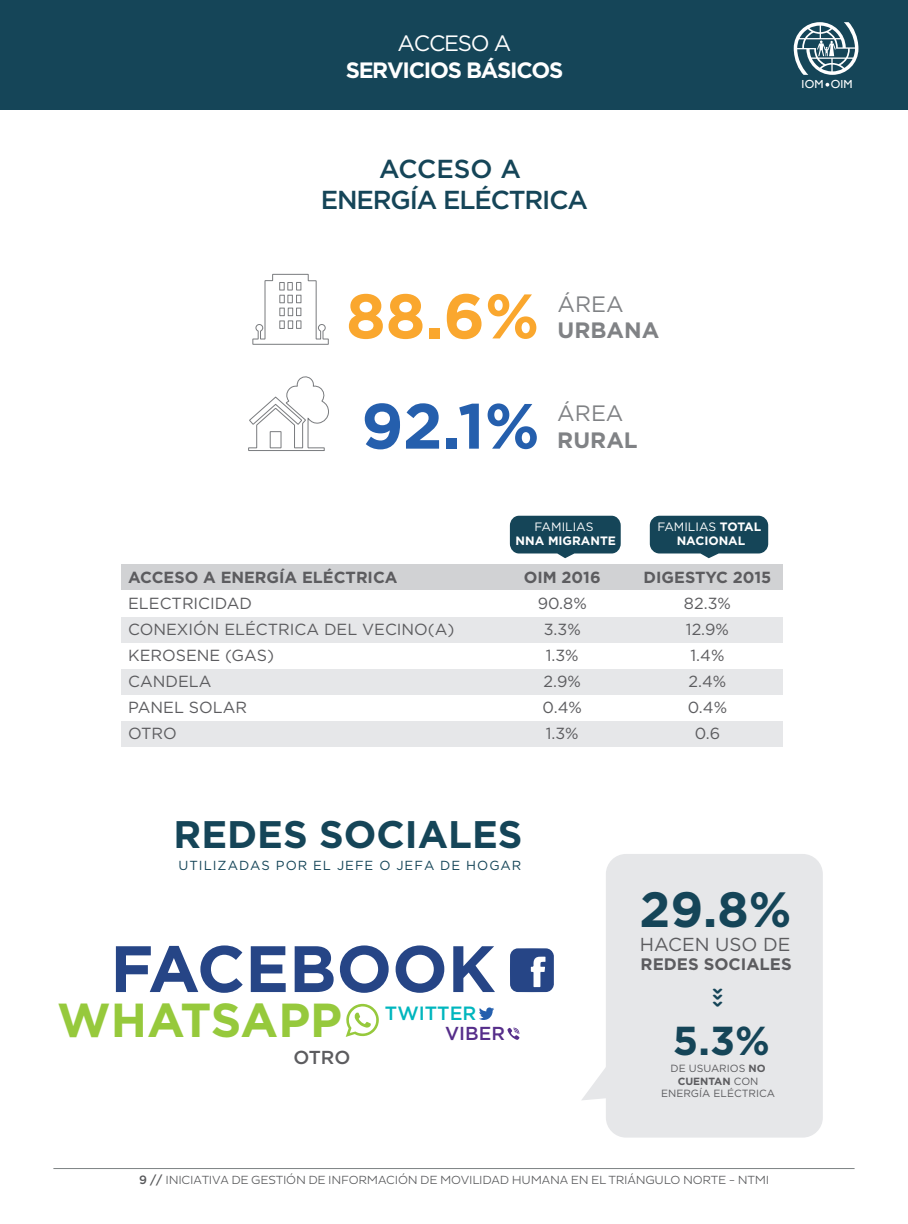
<style>
.page{position:relative;width:908px;height:1224px;background:#fff}
.page>*{position:absolute;margin:0;border:0;box-sizing:border-box;transform-origin:0 0}
.t1{font:700 65.4px "Gotham";color:#264586}
.t2{font:700 63.8px "Gotham";color:#255fad}
.t3{font:700 62.8px "Gotham";color:#faa72e}
.t4{font:700 49.6px "Gotham";color:#154558}
.t5{font:700 47.8px "Gotham";color:#96c93c}
.t6{font:700 40.4px "Gotham";color:#154558}
.t7{font:700 38.4px "Gotham";color:#154558}
.t8{font:500 26px/31.2px "Gotham";letter-spacing:-.045em;color:#154558;text-align:center}
.t9{font:700 24.4px "Moon";color:#154558;scale:.64 1}
.t10{font:700 22.2px "Gotham";letter-spacing:-.055em;color:#fff}
.t11{font:700 22.2px "Gotham";color:#808285}
.t12{font:22.2px "Gotham";color:#808285}
.t13{font:22.2px "Gotham";letter-spacing:-.055em;color:#fff}
.t14{font:500 19.2px "Gotham";color:#00b6be}
.t15{font:18.8px "Gotham";color:#5c5c5f}
.t16{font:500 18.8px "Gotham";color:#562e8a}
.t17{font:500 18.8px "Gotham";color:#5c5c5f}
.t18{font:700 16.6px "Gotham";color:#5c5c5f}
.t19{font:16px/26px "Gotham";color:#5c5c5f;text-align:center}
.t20{font:700 16px "Gotham";color:#5c5c5f}
.t21{font:13.2px "Gotham";letter-spacing:.075em;color:#154558}
.t22{font:700 12.2px/14px "Gotham";color:#fff;text-align:center}
.t23{font:12.2px "Gotham";color:#fff}
.t24{font:300 12px "Pluto Sans";letter-spacing:-.02em;color:#57585a}
.t25{font:11.6px "Gill Sans";letter-spacing:.015em;color:#fff}
.t26{font:10.4px/12.6px "Gotham";color:#5c5c5f;text-align:center}
.s1{font-weight:400}
.s2{font-weight:700}
.s3{font-family:"Gotham";font-weight:500}
</style>
<div class="page">
<div style="left:605px;top:854px;width:217px;height:284px;background:#e6e7e9;border-radius:20px"></div>
<div style="left:0;top:0;width:907px;height:109px;background:#154558"></div>
<hr style="left:53px;top:1168px;width:801px;height:1px;background:#7d8283">
<svg style="left:793px;top:22px;width:65px;height:53px"></svg>
<svg style="left:479px;top:1007px;width:15px;height:13px"></svg>
<svg style="left:507px;top:1028px;width:12px;height:12px"></svg>
<svg style="left:345px;top:1004px;width:33px;height:33px"></svg>
<svg style="left:510px;top:948px;width:43px;height:44px;background:#4b659a"></svg>
<svg style="left:582px;top:1062px;width:24px;height:38px"></svg>
<svg style="left:248px;top:376px;width:81px;height:75px"></svg>
<svg style="left:252px;top:273px;width:77px;height:72px"></svg>
<div style="left:121px;top:564px;width:661px;height:26px;background:#d1d2d4"></div>
<div style="left:121px;top:617px;width:661px;height:26px;background:#e6e7e9"></div>
<div style="left:121px;top:669px;width:661px;height:26px;background:#e6e7e9"></div>
<div style="left:121px;top:721px;width:661px;height:26px;background:#e6e7e9"></div>
<svg style="left:509px;top:516px;width:111px;height:42px;background:#305b6b"></svg>
<svg style="left:649px;top:516px;width:118px;height:42px;background:#305a6b"></svg>
<h3 class="t13" style="left:397px;top:29px;width:115px">ACCESO A</h3>
<h3 class="t10" style="left:345px;top:55px;width:219px">SERVICIOS BÁSICOS</h3>
<h3 class="t8" style="left:320px;top:153px;width:268px">ACCESO A<br>ENERGÍA ELÉCTRICA</h3>
<p class="t25" style="left:801px;top:77px;width:53px">IOM OIM</p>
<h3 class="t3" style="left:346px;top:275px;width:194px">88.6%</h3>
<h3 class="t12" style="left:557px;top:290px;width:68px">ÁREA</h3>
<h3 class="t11" style="left:557px;top:316px;width:103px">URBANA</h3>
<h2 class="t2" style="left:361px;top:384px;width:180px">92.1%</h2>
<h3 class="t12" style="left:557px;top:399px;width:68px">ÁREA</h3>
<h3 class="t11" style="left:557px;top:425px;width:82px">RURAL</h3>
<p class="t23" style="left:534px;top:519px;width:60px">FAMILIAS</p>
<p class="t22" style="left:515px;top:534px;width:102px">NNA MIGRANTE</p>
<p class="t22" style="left:657px;top:520px;width:105px"><span class="s1">FAMILIAS</span> TOTAL<br>NACIONAL</p>
<p class="t20" style="left:128px;top:567px;width:271px">ACCESO A ENERGÍA ELÉCTRICA</p>
<p class="t19" style="left:128px;top:590px;width:328px;text-align:left">ELECTRICIDAD<br>CONEXIÓN ELÉCTRICA DEL VECINO(A)<br>KEROSENE (GAS)<br>CANDELA<br>PANEL SOLAR<br>OTRO</p>
<p class="t20" style="left:523px;top:567px;width:78px">OIM 2016</p>
<p class="t19" style="left:537px;top:590px;width:51px">90.8%<br>3.3%<br>1.3%<br>2.9%<br>0.4%<br>1.3%</p>
<h3 class="t7" style="left:173px;top:809px;width:350px">REDES SOCIALES</h3>
<p class="t21" style="left:178px;top:857px;width:344px">UTILIZADAS POR EL JEFE O JEFA DE HOGAR</p>
<h1 class="t1" style="left:110px;top:926px;width:386px">FACEBOOK</h1>
<h3 class="t5" style="left:57px;top:988px;width:286px">WHATSAPP</h3>
<p class="t17" style="left:293px;top:1045px;width:58px">OTRO</p>
<p class="t14" style="left:385px;top:1001px;width:93px">TWITTER</p>
<p class="t16" style="left:445px;top:1021px;width:61px">VIBER</p>
<p class="t20" style="left:643px;top:567px;width:129px">DIGESTYC 2015</p>
<p class="t19" style="left:683px;top:590px;width:48px">82.3%<br>12.9%<br>1.4%<br>2.4%<br>0.4%<br>0.6</p>
<h3 class="t4" style="left:639px;top:876px;width:153px">29.8%</h3>
<p class="t15" style="left:639px;top:932px;width:152px">HACEN USO DE</p>
<p class="t18" style="left:640px;top:954px;width:152px">REDES SOCIALES</p>
<h3 class="t9" style="left:729px;top:988px;width:32px;rotate:90deg">&gt;&gt;&gt;</h3>
<h3 class="t6" style="left:672px;top:1014px;width:98px">5.3%</h3>
<p class="t26" style="left:661px;top:1062px;width:115px">DE USUARIOS <span class="s2">NO<br>CUENTAN</span> CON<br>ENERGÍA ELÉCTRICA</p>
<p class="t24" style="left:139px;top:1173px;width:631px"><span class="s3">9 //</span> INICIATIVA DE GESTIÓN DE INFORMACIÓN DE MOVILIDAD HUMANA EN EL TRIÁNGULO NORTE - NTMI</p>
</div>
